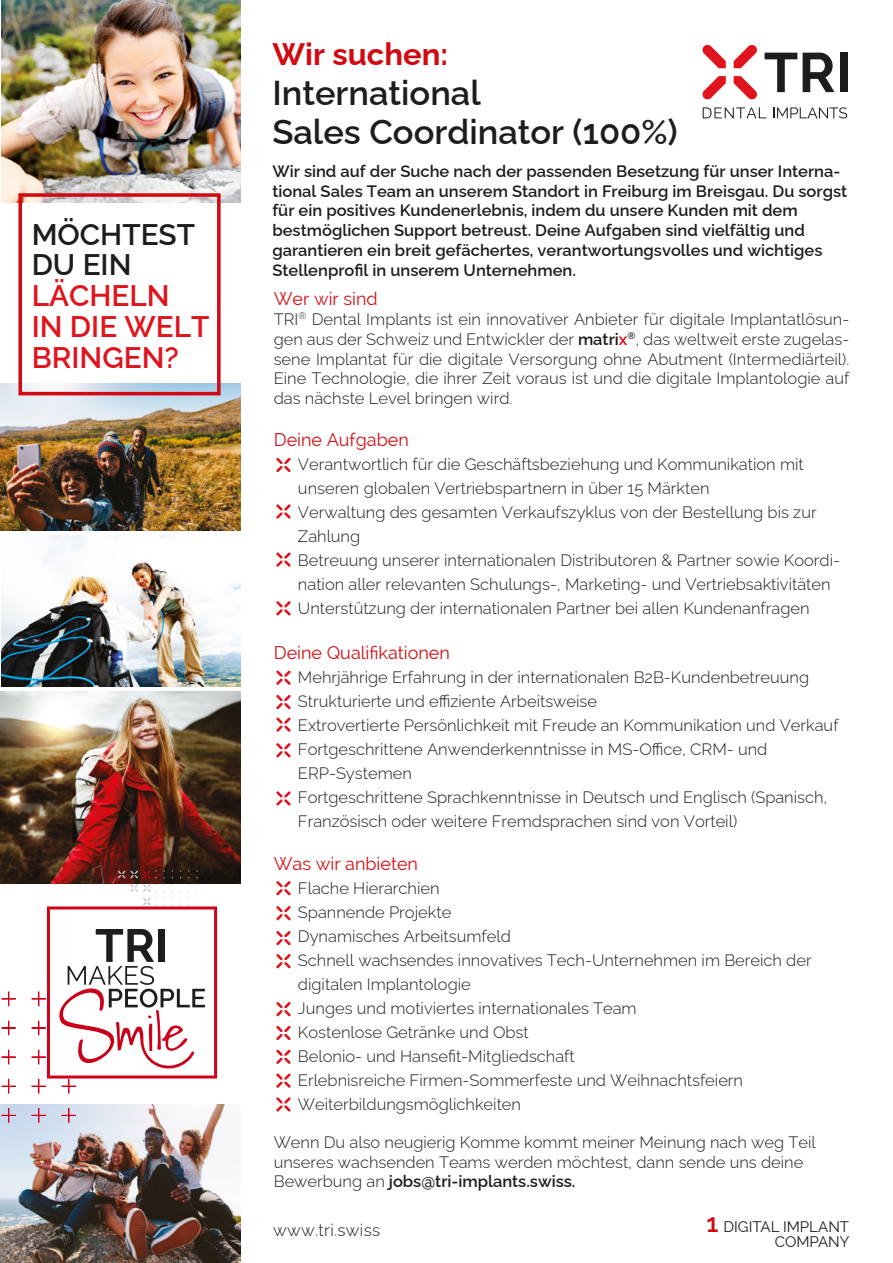
<style>
.page{position:relative;width:893px;height:1263px;background:#fff}
.page>*{position:absolute;margin:0;border:0;box-sizing:border-box;transform-origin:0 0}
.t1{font:600 34.5px/39.3px "Raleway";color:#1d1d1b}
.t2{font:700 31.05px "Raleway";color:#d10a11}
.t3{font:600 29.7px/30.9px "Raleway";color:#df141c}
.t4{font:600 29.7px/30.9px "Raleway";color:#1d1d1b}
.t5{font:18px "Raleway";color:#d01317}
.t6{font:300 16.95px "Raleway";letter-spacing:.02em;color:#1d1d1b}
.t7{font:300 16.5px/24px "Raleway";color:#1d1d1b}
.t8{font:600 16.5px/19.8px "Raleway";color:#1d1d1b}
.t9{font:15px/15px "Raleway";color:#1d1d1b;text-align:right}
.s1{font-weight:600}
.s2{font-weight:600;color:#d20a11}
.s3{color:#fff}
.s4{font-weight:600;font-size:25.5px;color:#d10a11}
</style>
<div class="page">
<svg style="left:764px;top:53px;width:33px;height:39px"></svg>
<svg style="left:803px;top:53px;width:31px;height:39px"></svg>
<div style="left:840px;top:53px;width:7px;height:39px;background:#1d1d1b"></div>
<svg style="left:703px;top:107px;width:63px;height:11px"></svg>
<svg style="left:773px;top:107px;width:74px;height:11px"></svg>
<svg style="left:734px;top:45px;width:23px;height:23px"></svg>
<svg style="left:702px;top:45px;width:24px;height:23px"></svg>
<svg style="left:734px;top:76px;width:23px;height:23px"></svg>
<svg style="left:702px;top:76px;width:24px;height:23px"></svg>
<img style="left:1px;top:1104px;width:240px;height:159px">
<img style="left:0;top:692px;width:241px;height:192px">
<img style="left:0;top:384px;width:241px;height:146px">
<img style="left:1px;top:0;width:240px;height:203px">
<svg style="left:18px;top:193px;width:203px;height:202px"></svg>
<svg style="left:2px;top:1108px;width:14px;height:14px"></svg>
<svg style="left:32px;top:1108px;width:14px;height:14px"></svg>
<svg style="left:62px;top:1108px;width:14px;height:14px"></svg>
<svg style="left:2px;top:1079px;width:14px;height:14px"></svg>
<svg style="left:2px;top:1050px;width:14px;height:14px"></svg>
<svg style="left:2px;top:1021px;width:14px;height:14px"></svg>
<svg style="left:2px;top:992px;width:14px;height:14px"></svg>
<svg style="left:118px;top:870px;width:39px;height:8px"></svg>
<svg style="left:32px;top:884px;width:185px;height:209px"></svg>
<img style="left:1px;top:536px;width:240px;height:150px">
<svg style="left:276px;top:458px;width:15px;height:14px"></svg>
<svg style="left:276px;top:670px;width:15px;height:15px"></svg>
<svg style="left:276px;top:695px;width:15px;height:14px"></svg>
<svg style="left:276px;top:717px;width:15px;height:15px"></svg>
<svg style="left:276px;top:791px;width:15px;height:14px"></svg>
<svg style="left:276px;top:881px;width:15px;height:14px"></svg>
<svg style="left:276px;top:906px;width:15px;height:14px"></svg>
<svg style="left:276px;top:931px;width:15px;height:14px"></svg>
<svg style="left:276px;top:954px;width:15px;height:14px"></svg>
<svg style="left:276px;top:1002px;width:15px;height:14px"></svg>
<svg style="left:276px;top:1026px;width:15px;height:14px"></svg>
<svg style="left:276px;top:1049px;width:15px;height:15px"></svg>
<svg style="left:276px;top:1073px;width:15px;height:15px"></svg>
<svg style="left:276px;top:1097px;width:15px;height:14px"></svg>
<svg style="left:276px;top:743px;width:15px;height:14px"></svg>
<svg style="left:276px;top:504px;width:15px;height:15px"></svg>
<svg style="left:276px;top:601px;width:15px;height:14px"></svg>
<svg style="left:276px;top:552px;width:15px;height:15px"></svg>
<h3 class="t4" style="left:32px;top:215px;width:165px">MÖCHTEST<br>DU EIN</h3>
<h3 class="t3" style="left:32px;top:277px;width:179px">LÄCHELN<br>IN DIE WELT<br>BRINGEN?</h3>
<h2 class="t2" style="left:272px;top:30px;width:177px">Wir suchen:</h2>
<h1 class="t1" style="left:272px;top:69px;width:407px">International<br>Sales Coordinator (100%)</h1>
<p class="t8" style="left:272px;top:159px;width:576px">Wir sind auf der Suche nach der passenden Besetzung für unser Interna&shy;tional Sales Team an unserem Standort in Freiburg im Breisgau. Du sorgst für ein positives Kundenerlebnis, indem du unsere Kunden mit dem bestmöglichen Support betreust. Deine Aufgaben sind vielfältig und garantieren ein breit gefächertes, verantwortungsvolles und wichtiges Stellenprofil in unserem Unternehmen.</p>
<p class="t5" style="left:274px;top:288px;width:106px">Wer wir sind</p>
<p class="t7" style="left:274px;top:307px;width:577px;line-height:19.8px;text-align:justify">TRI<sup>®</sup> Dental Implants ist ein innovativer Anbieter für digitale Implantatlösun&shy;gen aus der Schweiz und Entwickler der <span class="s1">matri</span><span class="s2">x</span><sup>®</sup>, das weltweit erste zugelas&shy;sene Implantat für die digitale Versorgung ohne Abutment (Intermediärteil).<br>Eine Technologie, die ihrer Zeit voraus ist und die digitale Implantologie auf das nächste Level bringen wird.</p>
<p class="t5" style="left:274px;top:429px;width:137px">Deine Aufgaben</p>
<p class="t7" style="left:298px;top:450px;width:544px">Verantwortlich für die Geschäftsbeziehung und Kommunikation mit unseren globalen Vertriebspartnern in über 15 Märkten<br>Verwaltung des gesamten Verkaufszyklus von der Bestellung bis zur Zahlung<br>Betreuung unserer internationalen Distributoren &amp; Partner sowie Koordi&shy;nation aller relevanten Schulungs-, Marketing- und Vertriebsaktivitäten Unterstützung der internationalen Partner bei allen Kundenanfragen</p>
<p class="t5" style="left:274px;top:642px;width:178px">Deine Qualifikationen</p>
<p class="t7" style="left:298px;top:663px;width:542px">Mehrjährige Erfahrung in der internationalen B2B-Kundenbetreuung Strukturierte und effiziente Arbeitsweise<br>Extrovertierte Persönlichkeit mit Freude an Kommunikation und Verkauf Fortgeschrittene Anwenderkenntnisse in MS-Office, CRM- und ERP-Systemen<br>Fortgeschrittene Sprachkenntnisse in Deutsch und Englisch (Spanisch, Französisch oder weitere Fremdsprachen sind von Vorteil)</p>
<p class="t5" style="left:274px;top:853px;width:146px">Was wir anbieten</p>
<p class="t7" style="left:298px;top:874px;width:515px">Flache Hierarchien<br>Spannende Projekte<br>Dynamisches Arbeitsumfeld<br>Schnell wachsendes innovatives Tech-Unternehmen im Bereich der digitalen Implantologie<br>Junges und motiviertes internationales Team<br>Kostenlose Getränke und Obst<br>Belonio- und Hansefit-Mitgliedschaft<br>Erlebnisreiche Firmen-Sommerfeste und Weihnachtsfeiern Weiterbildungsmöglichkeiten</p>
<p class="t7" style="left:274px;top:1130px;width:543px;line-height:19.8px">Wenn Du also neugierig Komme kommt meiner Meinung nach weg Teil unseres wachsenden Teams werden möchtest, dann sende uns deine<br>Bewerbung an <span class="s1">jobs@tri-implants.swiss.</span></p>
<p class="t6" style="left:273px;top:1217px;width:109px">www.tri.swiss</p>
<p class="t9" style="left:696px;top:1219px;width:155px"><span class="s3">#</span><span class="s4">1</span> DIGITAL IMPLANT<br>COMPANY</p>
</div>
